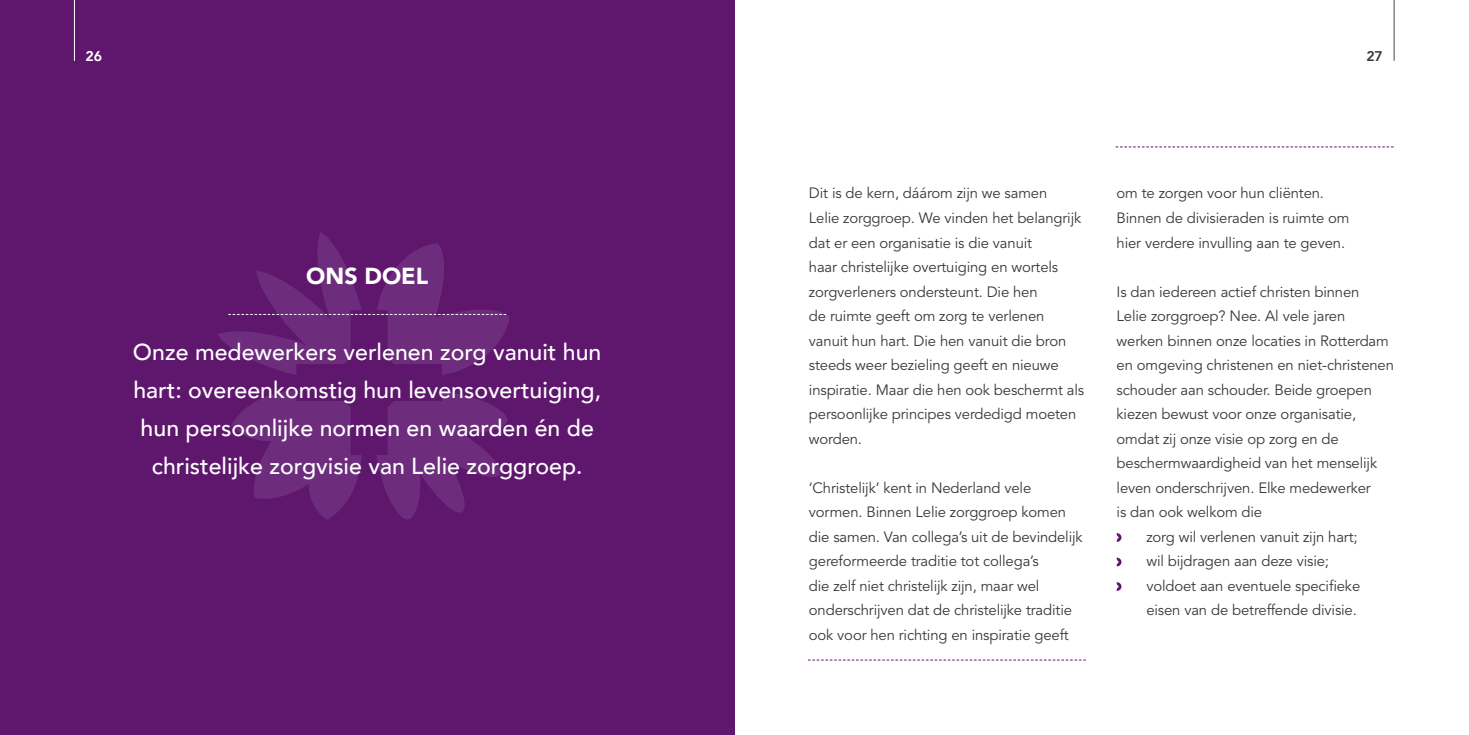
<style>
.page{position:relative;width:1469px;height:735px;background:#fff}
.page>*{position:absolute;margin:0;border:0;box-sizing:border-box;transform-origin:0 0}
.t1{font:500 23.1px/38px "Avenir";color:#fff;text-align:center}
.t2{font:900 23.1px "Avenir";color:#fff}
.t3{font:14.88px/24.5px "Avenir LT Std";letter-spacing:-.01em;color:#393939}
.t4{font:800 14px "Avenir";color:#fff}
.t5{font:800 14px "Avenir";color:#393939}
</style>
<div class="page">
<div style="left:0;top:0;width:734px;height:734px;background:#5f176e"></div>
<svg style="left:1116px;top:533px;width:5px;height:8px"></svg>
<svg style="left:1116px;top:557px;width:5px;height:9px"></svg>
<svg style="left:1116px;top:582px;width:5px;height:8px"></svg>
<svg style="left:808px;top:659px;width:277px;height:1px"></svg>
<svg style="left:1115px;top:146px;width:278px;height:1px"></svg>
<svg style="left:377px;top:390px;width:130px;height:129px"></svg>
<svg style="left:232px;top:390px;width:130px;height:129px"></svg>
<svg style="left:218px;top:232px;width:291px;height:143px"></svg>
<hr style="left:1393px;top:0;width:1px;height:61px;background:#484848">
<hr style="left:74px;top:0;width:1px;height:61px;background:#fff">
<p class="t4" style="left:86px;top:45px;width:18px">26</p>
<p class="t5" style="left:1366px;top:45px;width:18px">27</p>
<h1 class="t2" style="left:306px;top:256px;width:123px">ONS DOEL</h1>
<h1 class="t1" style="left:133px;top:331px;width:470px">Onze medewerkers verlenen zorg vanuit hun hart: overeenkomstig hun levensovertuiging, hun persoonlijke normen en waarden én de christelijke zorgvisie van Lelie zorggroep.</h1>
<p class="t3" style="left:809px;top:181px;width:277px">Dit is de kern, dáárom zijn we samen<br>Lelie zorggroep. We vinden het belangrijk dat er een organisatie is die vanuit<br>haar christelijke overtuiging en wortels zorgverleners ondersteunt. Die hen<br>de ruimte geeft om zorg te verlenen vanuit hun hart. Die hen vanuit die bron steeds weer bezieling geeft en nieuwe inspiratie. Maar die hen ook beschermt als persoonlijke principes verdedigd moeten worden.</p>
<p class="t3" style="left:809px;top:475px;width:275px">‘Christelijk’ kent in Nederland vele vormen. Binnen Lelie zorggroep komen die samen. Van collega’s uit de bevindelijk gereformeerde traditie tot collega’s<br>die zelf niet christelijk zijn, maar wel onderschrijven dat de christelijke traditie ook voor hen richting en inspiratie geeft</p>
<p class="t3" style="left:1116px;top:181px;width:234px">om te zorgen voor hun cliënten.<br>Binnen de divisieraden is ruimte om hier verdere invulling aan te geven.</p>
<p class="t3" style="left:1116px;top:279px;width:244px">Is dan iedereen actief christen binnen</p>
<p class="t3" style="left:1116px;top:304px;width:230px">Lelie zorggroep? Nee. Al vele jaren</p>
<p class="t3" style="left:1116px;top:328px;width:274px">werken binnen onze locaties in Rotterdam</p>
<p class="t3" style="left:1116px;top:353px;width:279px">en omgeving christenen en niet-christenen</p>
<p class="t3" style="left:1116px;top:377px;width:257px">schouder aan schouder. Beide groepen</p>
<p class="t3" style="left:1116px;top:402px;width:241px">kiezen bewust voor onze organisatie,</p>
<p class="t3" style="left:1116px;top:426px;width:224px">omdat zij onze visie op zorg en de</p>
<p class="t3" style="left:1116px;top:451px;width:262px">beschermwaardigheid van het menselijk</p>
<p class="t3" style="left:1116px;top:475px;width:256px">leven onderschrijven. Elke medewerker</p>
<p class="t3" style="left:1116px;top:500px;width:147px">is dan ook welkom die</p>
<p class="t3" style="left:1146px;top:524px;width:213px">zorg wil verlenen vanuit zijn hart;</p>
<p class="t3" style="left:1146px;top:549px;width:184px">wil bijdragen aan deze visie;</p>
<p class="t3" style="left:1146px;top:573px;width:215px">voldoet aan eventuele specifieke</p>
<p class="t3" style="left:1146px;top:598px;width:212px">eisen van de betreffende divisie.</p>
</div>
